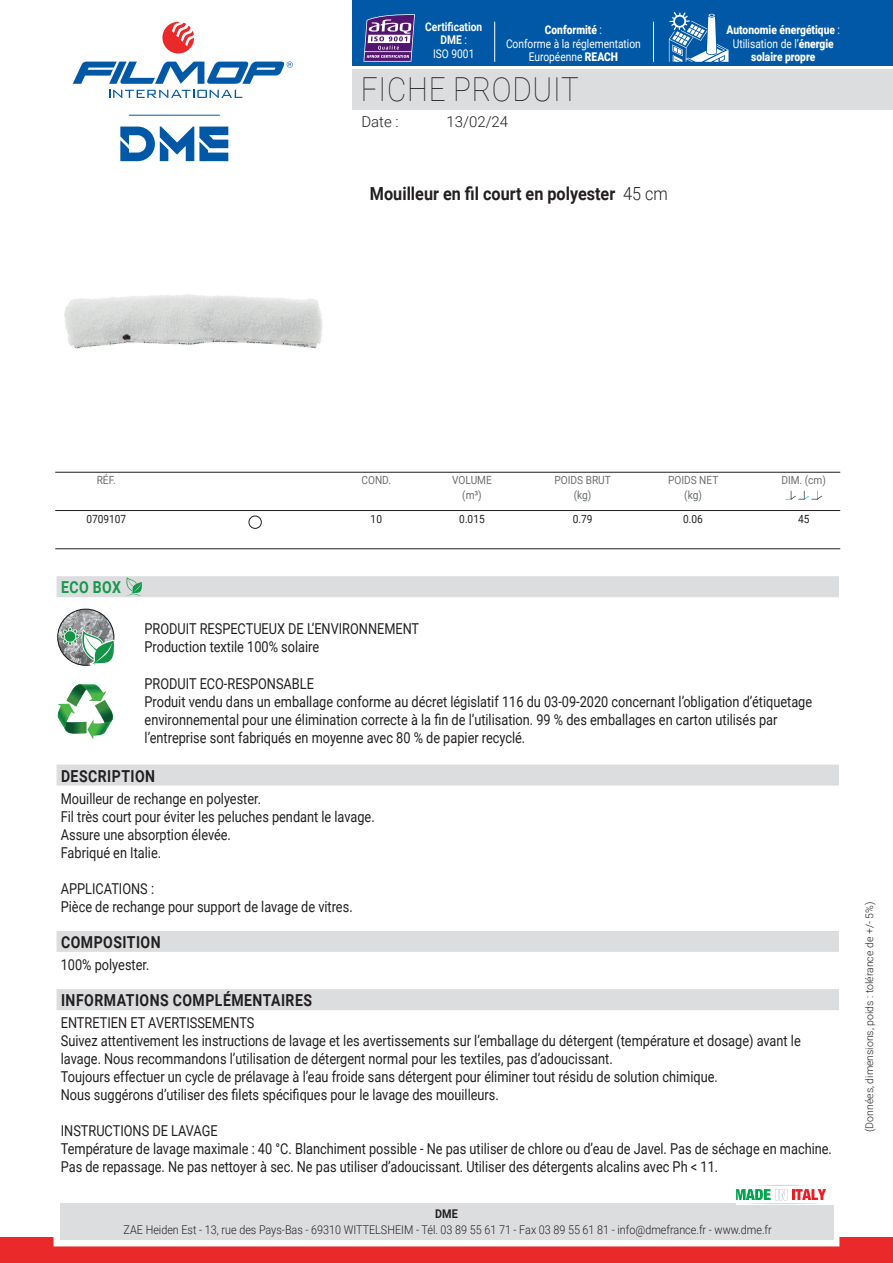
<style>
.page{position:relative;width:893px;height:1263px;background:#fff}
.page>*{position:absolute;margin:0;border:0;box-sizing:border-box;transform-origin:0 0}
.t1{font:100 33px "Roboto";letter-spacing:.025em;color:#231f20;scale:.9 1}
.t2{font:700 18px "Roboto";color:#231f20;scale:.9 1}
.t3{font:700 16.5px "Roboto";letter-spacing:.035em;color:#231f20;scale:.85 1}
.t4{font:700 16.5px "Roboto";letter-spacing:.035em;color:#14984c;scale:.85 1}
.t5{font:15px/18px "Roboto";color:#231f20;scale:.85 1}
.t6{font:300 15px "Roboto";color:#231f20}
.t7{font:300 12px "Roboto";color:#231f20;scale:.9 1}
.t8{font:900 12px/13.5px "Roboto";color:#fff;text-align:center;scale:.85 1}
.t9{font:12px/13.5px "Roboto";color:#fff;text-align:center;scale:.85 1}
.t10{font:700 12px/13.5px "Roboto";color:#fff;text-align:center;scale:.85 1}
.t11{font:700 12px "Roboto";color:#231f20;scale:.9 1}
.t12{font:11.25px/15px "Roboto";color:#6c6d70;text-align:center;scale:.9 1}
.t13{font:11.25px "Roboto";color:#231f20;scale:.9 1}
.t14{font:300 10.5px "Roboto";color:#231f20}
.s1{font-weight:400}
.s2{font-weight:900}
.s3{font-weight:300}
</style>
<div class="page">
<div style="left:353px;top:69px;width:540px;height:40px;background:#dcdddf"></div>
<svg style="left:109px;top:90px;width:133px;height:8px"></svg>
<svg style="left:162px;top:22px;width:32px;height:32px"></svg>
<svg style="left:73px;top:61px;width:220px;height:23px"></svg>
<div style="left:353px;top:0;width:540px;height:66px;background:#0158a6"></div>
<div style="left:0;top:1237px;width:893px;height:26px;background:#e9292a"></div>
<div style="left:54px;top:1197px;width:785px;height:49px;border:12px solid #fff"></div>
<div style="left:60px;top:1203px;width:773px;height:37px;background:#dcdddf"></div>
<svg style="left:120px;top:126px;width:108px;height:35px"></svg>
<hr style="left:129px;top:115px;width:91px;height:1px;background:#0158a6">
<hr style="left:653px;top:22px;width:1px;height:40px;background:#fff">
<hr style="left:494px;top:22px;width:1px;height:40px;background:#fff">
<svg style="left:669px;top:12px;width:59px;height:50px"></svg>
<svg style="left:363px;top:14px;width:52px;height:48px;background:#7a619e"></svg>
<hr style="left:365px;top:51px;width:46px;height:1px;background:#fff">
<img style="left:64px;top:294px;width:259px;height:55px">
<div style="left:57px;top:576px;width:782px;height:21px;background:#dcdddf"></div>
<svg style="left:126px;top:577px;width:16px;height:19px"></svg>
<img style="left:58px;top:609px;width:56px;height:56px;border-radius:28px">
<svg style="left:57px;top:627px;width:58px;height:39px"></svg>
<svg style="left:57px;top:684px;width:57px;height:55px"></svg>
<div style="left:57px;top:764px;width:782px;height:21px;background:#dcdddf"></div>
<div style="left:57px;top:931px;width:782px;height:21px;background:#dcdddf"></div>
<div style="left:57px;top:989px;width:782px;height:21px;background:#dcdddf"></div>
<hr style="left:55px;top:472px;width:785px;height:1px;background:#231f20">
<hr style="left:55px;top:548px;width:785px;height:1px;background:#231f20">
<hr style="left:55px;top:510px;width:785px;height:1px;background:#231f20">
<div style="left:249px;top:516px;width:12px;height:12px;border:1px solid #231f20;border-radius:50%"></div>
<svg style="left:785px;top:491px;width:37px;height:9px"></svg>
<img style="left:736px;top:1204px;width:103px;height:1px">
<svg style="left:736px;top:1189px;width:90px;height:11px"></svg>
<p class="t10" style="left:425px;top:19px;width:68px">Certification<br>DME <span class="s1">:<br>ISO 9001</span></p>
<p class="t8" style="left:727px;top:23px;width:135px">Autonomie énergétique <span class="s1">:<br>Utilisation de l’</span>énergie solaire propre</p>
<p class="t9" style="left:506px;top:23px;width:160px"><span class="s2">Conformité</span> :<br>Conforme à la réglementation<br>Européenne <span class="s2">REACH</span></p>
<h1 class="t1" style="left:361px;top:66px;width:244px">FICHE PRODUIT</h1>
<p class="t6" style="left:361px;top:111px;width:39px">Date :</p>
<p class="t6" style="left:446px;top:111px;width:63px">13/02/24</p>
<p class="t2" style="left:370px;top:181px;width:332px">Mouilleur en fil court en polyester <span class="s3">45 cm</span></p>
<p class="t12" style="left:97px;top:473px;width:23px">RÉF.</p>
<p class="t13" style="left:86px;top:511px;width:46px">0709107</p>
<p class="t4" style="left:61px;top:576px;width:72px">ECO BOX</p>
<p class="t12" style="left:362px;top:473px;width:34px">COND.</p>
<p class="t13" style="left:371px;top:511px;width:14px">10</p>
<p class="t12" style="left:452px;top:473px;width:46px">VOLUME (m³)</p>
<p class="t13" style="left:459px;top:511px;width:30px">0.015</p>
<p class="t12" style="left:554px;top:473px;width:64px">POIDS BRUT (kg)</p>
<p class="t13" style="left:573px;top:511px;width:23px">0.79</p>
<p class="t12" style="left:668px;top:473px;width:57px">POIDS NET (kg)</p>
<p class="t13" style="left:683px;top:511px;width:23px">0.06</p>
<p class="t12" style="left:781px;top:473px;width:51px">DIM. (cm)</p>
<p class="t13" style="left:798px;top:511px;width:14px">45</p>
<p class="t5" style="left:145px;top:619px;width:325px">PRODUIT RESPECTUEUX DE L’ENVIRONNEMENT<br>Production textile 100% solaire</p>
<p class="t5" style="left:145px;top:674px;width:787px">PRODUIT ECO-RESPONSABLE<br>Produit vendu dans un emballage conforme au décret législatif 116 du 03-09-2020 concernant l’obligation d’étiquetage environnemental pour une élimination correcte à la fin de l’utilisation. 99 % des emballages en carton utilisés par l’entreprise sont fabriqués en moyenne avec 80 % de papier recyclé.</p>
<p class="t3" style="left:61px;top:764px;width:112px">DESCRIPTION</p>
<p class="t5" style="left:61px;top:789px;width:371px">Mouilleur de rechange en polyester.<br>Fil très court pour éviter les peluches pendant le lavage.<br>Assure une absorption élevée.<br>Fabriqué en Italie.</p>
<p class="t5" style="left:61px;top:879px;width:345px">APPLICATIONS :<br>Pièce de rechange pour support de lavage de vitres.</p>
<p class="t3" style="left:61px;top:930px;width:119px">COMPOSITION</p>
<p class="t5" style="left:61px;top:955px;width:106px">100% polyester.</p>
<p class="t3" style="left:61px;top:989px;width:297px">INFORMATIONS COMPLÉMENTAIRES</p>
<p class="t5" style="left:61px;top:1013px;width:872px">ENTRETIEN ET AVERTISSEMENTS<br>Suivez attentivement les instructions de lavage et les avertissements sur l’emballage du détergent (température et dosage) avant le lavage. Nous recommandons l’utilisation de détergent normal pour les textiles, pas d’adoucissant.<br>Toujours effectuer un cycle de prélavage à l’eau froide sans détergent pour éliminer tout résidu de solution chimique.<br>Nous suggérons d’utiliser des filets spécifiques pour le lavage des mouilleurs.</p>
<p class="t5" style="left:61px;top:1121px;width:909px">INSTRUCTIONS DE LAVAGE<br>Température de lavage maximale : 40 °C. Blanchiment possible - Ne pas utiliser de chlore ou d’eau de Javel. Pas de séchage en machine.<br>Pas de repassage. Ne pas nettoyer à sec. Ne pas utiliser d’adoucissant. Utiliser des détergents alcalins avec Ph &lt; 11.</p>
<p class="t11" style="left:435px;top:1205px;width:27px">DME</p>
<p class="t7" style="left:124px;top:1222px;width:722px">ZAE Heiden Est - 13, rue des Pays-Bas - 69310 WITTELSHEIM - Tél. 03 89 55 61 71 - Fax 03 89 55 61 81 - info@dmefrance.fr - www.dme.fr</p>
<p class="t14" style="left:862px;top:1132px;width:232px;rotate:-90deg">(Données, dimensions, poids : tolérance de +/- 5%)</p>
</div>
